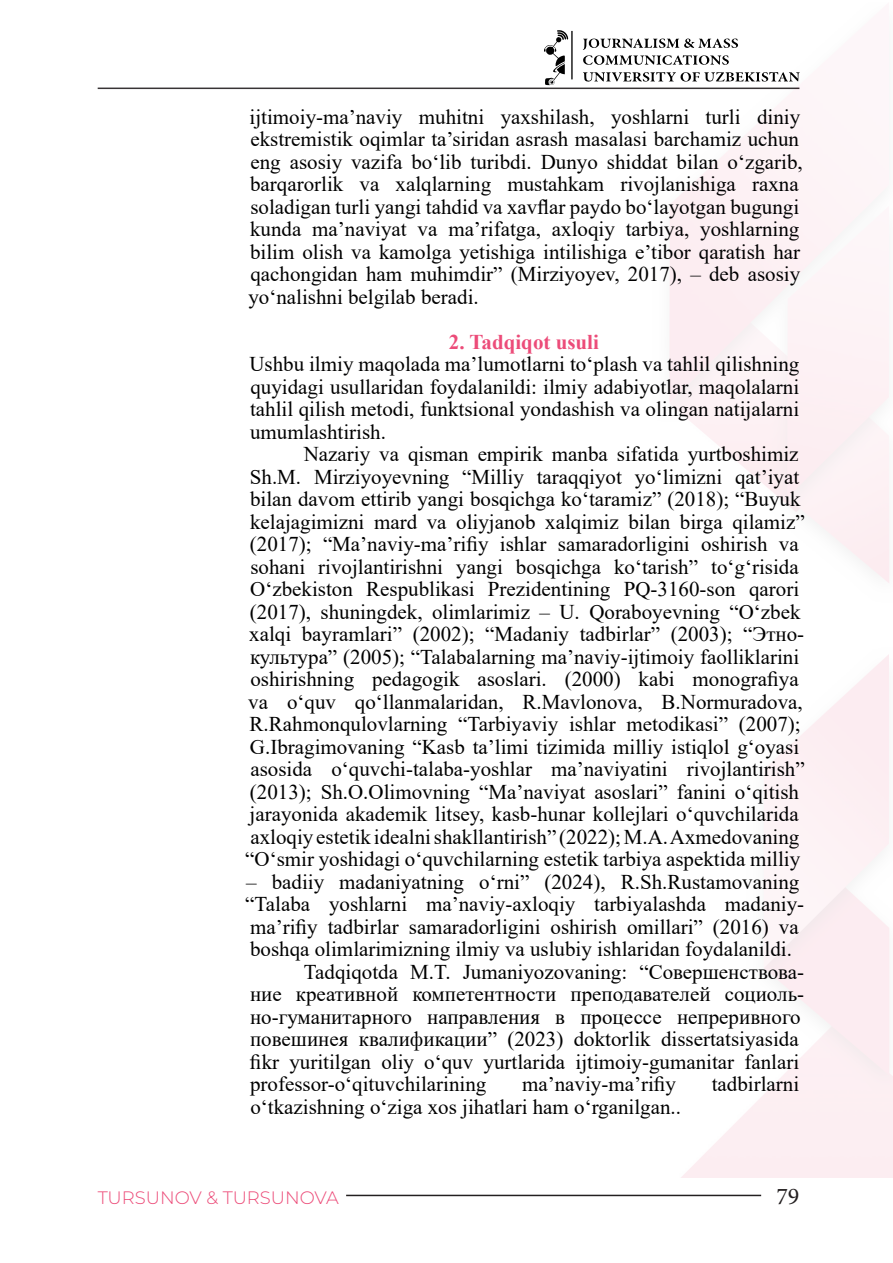
<style>
.page{position:relative;width:893px;height:1263px;background:#fff}
.page>*{position:absolute;margin:0;border:0;box-sizing:border-box;transform-origin:0 0}
.t1{font:24px "Minion Pro";color:#231f20}
.Загаловка{font:21px/22.5px "Times New Roman";color:#000001}
.Загаловка-2{font:700 21px "Times New Roman";color:#ec4c79}
.t2{font:300 18px "Montserrat";color:#ec4c79}
</style>
<div class="page">
<hr style="left:346px;top:1195px;width:415px;height:1px;background:#231f20">
<img style="left:97px;top:72px;width:796px;height:1105px">
<svg style="left:544px;top:30px;width:29px;height:55px"></svg>
<svg style="left:583px;top:38px;width:155px;height:27px"></svg>
<svg style="left:583px;top:72px;width:216px;height:10px"></svg>
<p class="Загаловка" style="left:248px;top:105px;width:556px">ijtimoiy-ma’naviy muhitni yaxshilash, yoshlarni turli diniy ekstremistik oqimlar ta’siridan asrash masalasi barchamiz uchun eng asosiy vazifa bo‘lib turibdi. Dunyo shiddat bilan o‘zgarib, barqarorlik va xalqlarning mustahkam rivojlanishiga raxna soladigan turli yangi tahdid va xavflar paydo bo‘layotgan bugungi kunda ma’naviyat va ma’rifatga, axloqiy tarbiya, yoshlarning bilim olish va kamolga yetishiga intilishiga e’tibor qaratish har qachongidan ham muhimdir” (Mirziyoyev, 2017), – deb asosiy yo‘nalishni belgilab beradi.</p>
<p class="Загаловка-2" style="left:449px;top:326px;width:152px">2. Tadqiqot usuli</p>
<p class="Загаловка" style="left:249px;top:352px;width:551px;text-align:justify">Ushbu ilmiy maqolada ma’lumotlarni to‘plash va tahlil qilishning quyidagi usullaridan foydalanildi: ilmiy adabiyotlar, maqolalarni tahlil qilish metodi, funktsional yondashish va olingan natijalarni umumlashtirish.</p>
<p class="Загаловка" style="left:245px;top:442px;width:561px;text-indent:59px">Nazariy va qisman empirik manba sifatida yurtboshimiz Sh.M. Mirziyoyevning “Milliy taraqqiyot yo‘limizni qat’iyat bilan davom ettirib yangi bosqichga ko‘taramiz” (2018); “Buyuk kelajagimizni mard va oliyjanob xalqimiz bilan birga qilamiz” (2017); “Ma’naviy-ma’rifiy ishlar samaradorligini oshirish va sohani rivojlantirishni yangi bosqichga ko‘tarish” to‘g‘risida O‘zbekiston Respublikasi Prezidentining PQ-3160-son qarori (2017), shuningdek, olimlarimiz – U. Qoraboyevning “O‘zbek xalqi bayramlari” (2002); “Madaniy tadbirlar” (2003); “Этно&shy;культура” (2005); “Talabalarning ma’naviy-ijtimoiy faolliklarini oshirishning pedagogik asoslari. (2000) kabi monografiya va o‘quv qo‘llanmalaridan, R.Mavlonova, B.Normuradova, R.Rahmonqulovlarning “Tarbiyaviy ishlar metodikasi” (2007); G.Ibragimovaning “Kasb ta’limi tizimida milliy istiqlol g‘oyasi asosida o‘quvchi-talaba-yoshlar ma’naviyatini rivojlantirish” (2013); Sh.O.Olimovning “Ma’naviyat asoslari” fanini o‘qitish jarayonida akademik litsey, kasb-hunar kollejlari o‘quvchilarida axloqiy estetik idealni shakllantirish” (2022); M.A. Axmedovaning “O‘smir yoshidagi o‘quvchilarning estetik tarbiya aspektida milliy</p>
<p class="Загаловка" style="left:245px;top:870px;width:561px">– badiiy madaniyatning o‘rni” (2024), R.Sh.Rustamovaning “Talaba yoshlarni ma’naviy-axloqiy tarbiyalashda madaniy&shy;ma’rifiy tadbirlar samaradorligini oshirish omillari” (2016) va boshqa olimlarimizning ilmiy va uslubiy ishlaridan foydalanildi.</p>
<p class="Загаловка" style="left:250px;top:960px;width:556px;text-indent:54px">Tadqiqotda M.T. Jumaniyozovaning: “Совершенствова&shy;ние креативной компетентности преподавателей социоль&shy;но-гуманитарного направления в процессе непреривного повешинея квалификации” (2023) doktorlik dissertatsiyasida fikr yuritilgan oliy o‘quv yurtlarida ijtimoiy-gumanitar fanlari professor-o‘qituvchilarining</p>
<p class="Загаловка" style="left:522px;top:1072px;width:155px">ma’naviy-ma’rifiy</p>
<p class="Загаловка" style="left:712px;top:1072px;width:89px">tadbirlarni</p>
<p class="Загаловка" style="left:250px;top:1095px;width:432px">o‘tkazishning o‘ziga xos jihatlari ham o‘rganilgan..</p>
<p class="t2" style="left:98px;top:1185px;width:243px">TURSUNOV &amp; TURSUNOVA</p>
<p class="t1" style="left:776px;top:1180px;width:25px">79</p>
</div>
